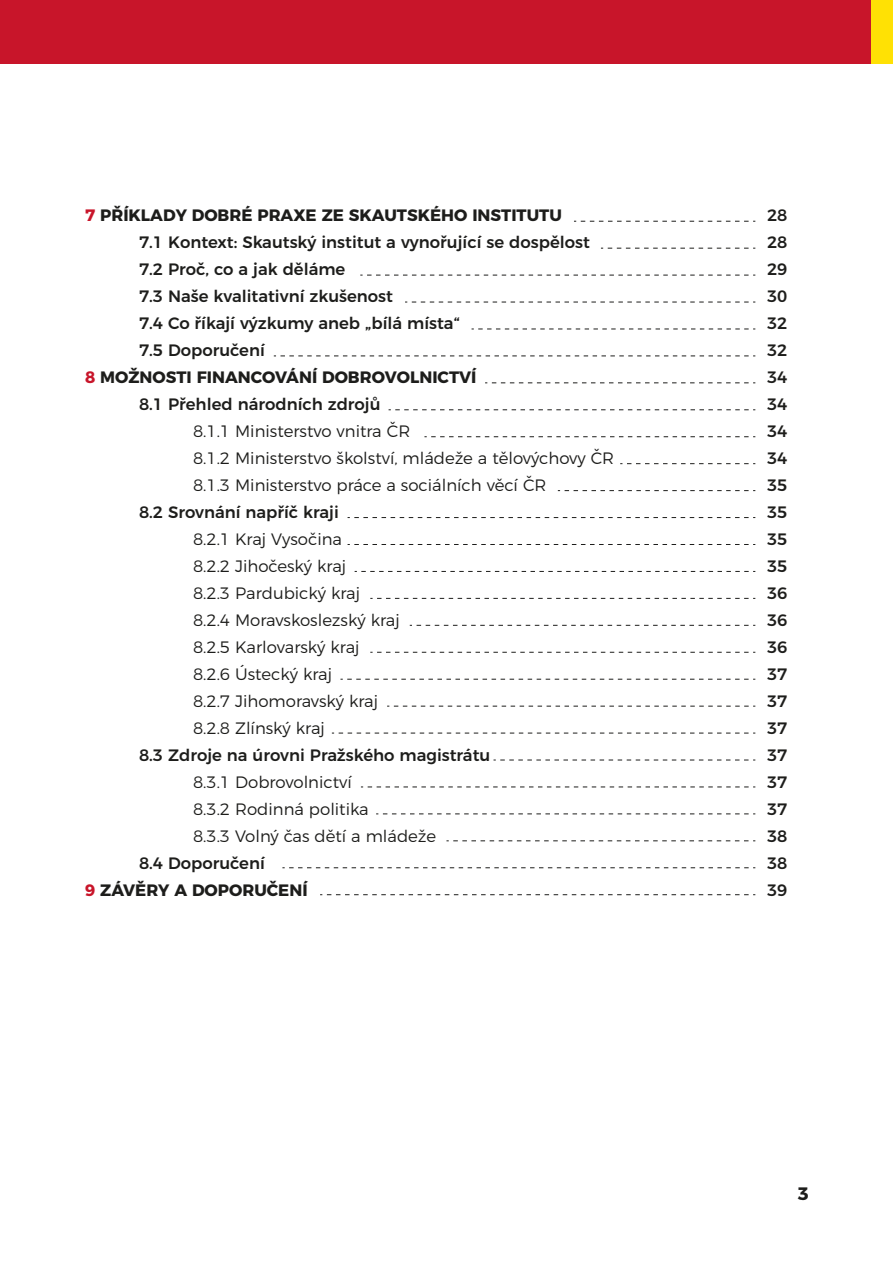
<style>
.page{position:relative;width:893px;height:1263px;background:#fff}
.page>*{position:absolute;margin:0;border:0;box-sizing:border-box;transform-origin:0 0}
.t1{font:700 18px "Montserrat";color:#1d1d1b}
.t2{font:300 16.5px/27px "Montserrat";color:#1d1d1b}
.t3{font:500 16.5px/27px "Montserrat";color:#1d1d1b;text-align:justify}
.t4{font:700 16.5px/27px "Montserrat";color:#1d1d1b}
.s1{color:#c8152a}
.s2{font-weight:500}
</style>
<div class="page">
<div style="left:0;top:0;width:872px;height:64px;background:#c8152a"></div>
<div style="left:872px;top:0;width:21px;height:64px;background:#ffe104"></div>
<svg style="left:574px;top:221px;width:181px;height:1px"></svg>
<svg style="left:601px;top:248px;width:154px;height:1px"></svg>
<svg style="left:360px;top:275px;width:395px;height:1px"></svg>
<svg style="left:405px;top:302px;width:350px;height:1px"></svg>
<svg style="left:472px;top:329px;width:283px;height:1px"></svg>
<svg style="left:274px;top:355px;width:481px;height:1px"></svg>
<svg style="left:485px;top:382px;width:270px;height:1px"></svg>
<svg style="left:424px;top:436px;width:331px;height:1px"></svg>
<svg style="left:389px;top:409px;width:366px;height:1px"></svg>
<svg style="left:620px;top:463px;width:135px;height:1px"></svg>
<svg style="left:558px;top:490px;width:197px;height:1px"></svg>
<svg style="left:348px;top:517px;width:407px;height:1px"></svg>
<svg style="left:348px;top:544px;width:407px;height:1px"></svg>
<svg style="left:355px;top:571px;width:400px;height:1px"></svg>
<svg style="left:370px;top:598px;width:385px;height:1px"></svg>
<svg style="left:410px;top:625px;width:345px;height:1px"></svg>
<svg style="left:370px;top:652px;width:385px;height:1px"></svg>
<svg style="left:340px;top:679px;width:415px;height:1px"></svg>
<svg style="left:387px;top:706px;width:368px;height:1px"></svg>
<svg style="left:332px;top:733px;width:423px;height:1px"></svg>
<svg style="left:493px;top:760px;width:262px;height:1px"></svg>
<svg style="left:361px;top:786px;width:394px;height:1px"></svg>
<svg style="left:376px;top:813px;width:379px;height:1px"></svg>
<svg style="left:446px;top:840px;width:309px;height:1px"></svg>
<svg style="left:282px;top:867px;width:473px;height:1px"></svg>
<svg style="left:320px;top:894px;width:435px;height:1px"></svg>
<p class="t4" style="left:85px;top:201px;width:478px"><span class="s1">7</span> PŘÍKLADY DOBRÉ PRAXE ZE SKAUTSKÉHO INSTITUTU</p>
<p class="t3" style="left:139px;top:228px;width:452px">7.1 Kontext: Skautský institut a vynořující se dospělost</p>
<p class="t3" style="left:139px;top:254px;width:208px">7.2 Proč, co a jak děláme</p>
<p class="t3" style="left:139px;top:281px;width:256px">7.3 Naše kvalitativní zkušenost</p>
<p class="t3" style="left:139px;top:308px;width:322px">7.4 Co říkají výzkumy aneb „bílá místa“</p>
<p class="t3" style="left:139px;top:335px;width:127px">7.5 Doporučení</p>
<p class="t4" style="left:85px;top:363px;width:393px"><span class="s1">8</span> MOŽNOSTI FINANCOVÁNÍ DOBROVOLNICTVÍ</p>
<p class="t3" style="left:139px;top:389px;width:243px">8.1 Přehled národních zdrojů</p>
<p class="t2" style="left:193px;top:416px;width:423px">8.1.1 Ministerstvo vnitra ČR<br>8.1.2 Ministerstvo školství, mládeže a tělovýchovy ČR<br>8.1.3 Ministerstvo práce a sociálních věcí ČR</p>
<p class="t3" style="left:139px;top:497px;width:201px">8.2 Srovnání napříč kraji</p>
<p class="t2" style="left:193px;top:524px;width:208px">8.2.1 Kraj Vysočina<br>8.2.2 Jihočeský kraj<br>8.2.3 Pardubický kraj<br>8.2.4 Moravskoslezský kraj<br>8.2.5 Karlovarský kraj<br>8.2.6 Ústecký kraj<br>8.2.7 Jihomoravský kraj<br>8.2.8 Zlínský kraj</p>
<p class="t3" style="left:139px;top:740px;width:353px">8.3 Zdroje na úrovni Pražského magistrátu</p>
<p class="t2" style="left:193px;top:767px;width:244px">8.3.1 Dobrovolnictví<br>8.3.2 Rodinná politika<br>8.3.3 Volný čas dětí a mládeže</p>
<p class="t4" style="left:85px;top:848px;width:224px;text-indent:54px"><span class="s2">8.4 Doporučení<br></span><span class="s1">9</span> ZÁVĚRY A DOPORUČENÍ</p>
<p class="t3" style="left:767px;top:200px;width:22px">28<br>28<br>29<br>30<br>32<br>32<br>34<br>34<br>34<br>34<br>35<br>35<br>35<br>35<br>36<br>36<br>36<br>37<br>37<br>37<br>37<br>37<br>37<br>38<br>38<br>39</p>
<p class="t1" style="left:798px;top:1178px;width:13px">3</p>
</div>
